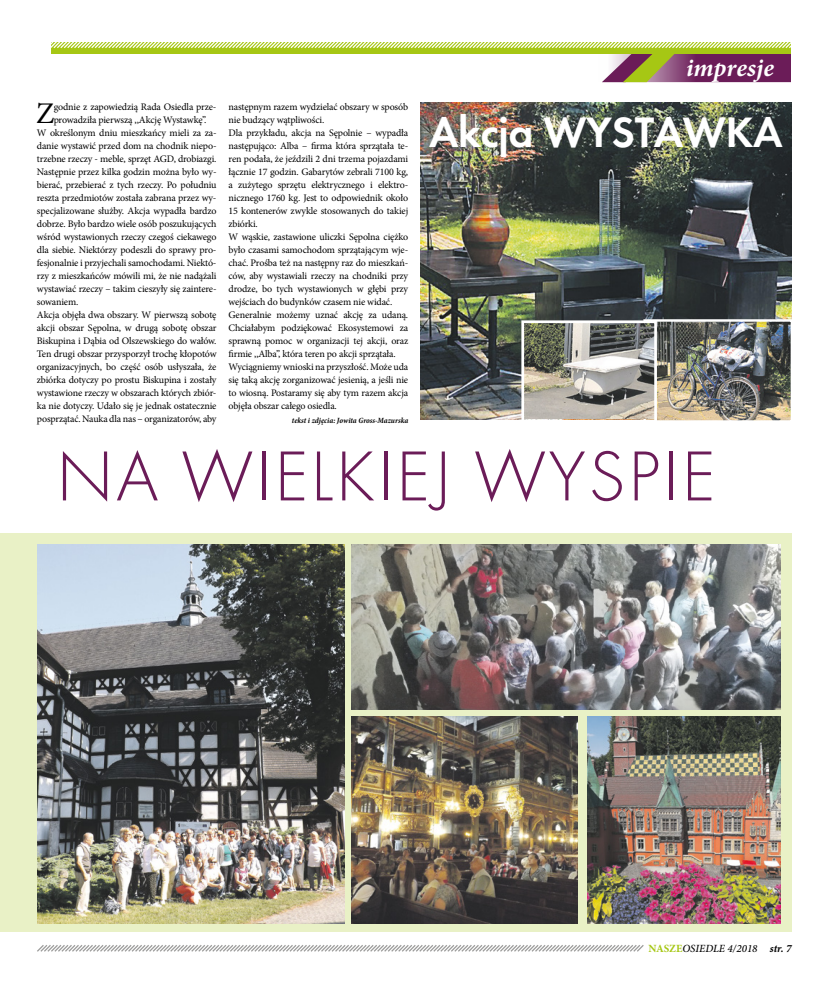
<style>
.page{position:relative;width:820px;height:993px;background:#fff}
.page>*{position:absolute;margin:0;border:0;box-sizing:border-box;transform-origin:0 0}
.t1{font:300 73.2px "Futura";letter-spacing:.03em;color:#6b1c58}
.t2{font:44.1px "Futura Dem";letter-spacing:-.01em;color:#fff}
.t3{font:30px "Minion Pro";color:#000}
.t4{font:italic 700 25.1px "Minion Pro";letter-spacing:.005em;color:#fff}
.t5{font:italic 500 11px "Minion Pro";color:#000}
.t6{font:10px/13px "Minion Pro";letter-spacing:-.015em;color:#000}
.t7{font:italic 700 condensed 8px "Minion Pro";letter-spacing:-.005em;color:#000}
.s1{font-weight:700;font-style:normal;color:#a6c714}
.s2{font-weight:700}
</style>
<div class="page">
<svg style="left:37px;top:945px;width:607px;height:7px"></svg>
<div style="left:0;top:533px;width:791px;height:398px;background:#e9f1c6"></div>
<svg style="left:51px;top:42px;width:740px;height:40px"></svg>
<img style="left:37px;top:544px;width:307px;height:379px">
<img style="left:351px;top:544px;width:429px;height:165px">
<img style="left:351px;top:716px;width:226px;height:207px">
<img style="left:587px;top:716px;width:193px;height:207px">
<img style="left:420px;top:103px;width:371px;height:317px">
<img style="left:656px;top:322px;width:133px;height:97px">
<div style="left:643px;top:319px;width:149px;height:103px;border:2px solid #fff"></div>
<img style="left:525px;top:324px;width:127px;height:94px">
<div style="left:521px;top:320px;width:135px;height:102px;border:3px solid #fff"></div>
<h3 class="t3" style="left:36px;top:93px;width:20px">Z</h3>
<p class="t6" style="left:54px;top:100px;width:164px">godnie z zapowiedzią Rada Osiedla prze-</p>
<p class="t6" style="left:54px;top:113px;width:154px">prowadziła pierwszą ,,Akcję Wystawkę”.</p>
<p class="t6" style="left:37px;top:126px;width:181px">W określonym dniu mieszkańcy mieli za za-</p>
<p class="t6" style="left:37px;top:139px;width:181px">danie wystawić przed dom na chodnik niepo-</p>
<p class="t6" style="left:37px;top:152px;width:181px">trzebne rzeczy - meble, sprzęt AGD, drobiazgi.</p>
<p class="t6" style="left:37px;top:165px;width:181px">Następnie przez kilka godzin można było wy-</p>
<p class="t6" style="left:37px;top:178px;width:181px">bierać, przebierać z tych rzeczy. Po południu</p>
<p class="t6" style="left:37px;top:191px;width:181px">reszta przedmiotów została zabrana przez wy-</p>
<p class="t6" style="left:37px;top:204px;width:181px">specjalizowane służby. Akcja wypadła bardzo</p>
<p class="t6" style="left:37px;top:217px;width:181px">dobrze. Było bardzo wiele osób poszukujących</p>
<p class="t6" style="left:37px;top:230px;width:181px">wśród wystawionych rzeczy czegoś ciekawego</p>
<p class="t6" style="left:37px;top:243px;width:181px">dla siebie. Niektórzy podeszli do sprawy pro-</p>
<p class="t6" style="left:37px;top:256px;width:181px">fesjonalnie i przyjechali samochodami. Niektó-</p>
<p class="t6" style="left:37px;top:269px;width:181px">rzy z mieszkańców mówili mi, że nie nadążali</p>
<p class="t6" style="left:37px;top:282px;width:181px">wystawiać rzeczy – takim cieszyły się zaintere-</p>
<p class="t6" style="left:37px;top:295px;width:43px">sowaniem.</p>
<p class="t6" style="left:37px;top:308px;width:181px">Akcja objęła dwa obszary. W pierwszą sobotę</p>
<p class="t6" style="left:37px;top:321px;width:181px">akcji obszar Sępolna, w drugą sobotę obszar</p>
<p class="t6" style="left:37px;top:334px;width:181px">Biskupina i Dąbia od Olszewskiego do wałów.</p>
<p class="t6" style="left:37px;top:347px;width:181px">Ten drugi obszar przysporzył trochę kłopotów</p>
<p class="t6" style="left:37px;top:360px;width:181px">organizacyjnych, bo część osób usłyszała, że</p>
<p class="t6" style="left:37px;top:373px;width:181px">zbiórka dotyczy po prostu Biskupina i zostały</p>
<p class="t6" style="left:37px;top:386px;width:181px">wystawione rzeczy w obszarach których zbiór-</p>
<p class="t6" style="left:37px;top:399px;width:181px">ka nie dotyczy. Udało się je jednak ostatecznie</p>
<p class="t6" style="left:37px;top:412px;width:181px">posprzątać. Nauka dla nas – organizatorów, aby</p>
<h3 class="t4" style="left:685px;top:50px;width:90px">impresje</h3>
<p class="t6" style="left:228px;top:100px;width:181px">następnym razem wydzielać obszary w sposób nie budzący wątpliwości.<br>Dla przykładu, akcja na Sępolnie – wypadła następująco: Alba – firma która sprzątała te&shy;ren podała, że jeździli 2 dni trzema pojazdami łącznie 17 godzin. Gabarytów zebrali 7100 kg, a zużytego sprzętu elektrycznego i elektro&shy;nicznego 1760 kg. Jest to odpowiednik około 15 kontenerów zwykle stosowanych do takiej zbiórki.<br>W wąskie, zastawione uliczki Sępolna ciężko było czasami samochodom sprzątającym wje&shy;chać. Prośba też na następny raz do mieszkań&shy;ców, aby wystawiali rzeczy na chodniki przy drodze, bo tych wystawionych w głębi przy wejściach do budynków czasem nie widać.<br>Generalnie możemy uznać akcję za udaną.<br>Chciałabym podziękować Ekosystemowi za sprawną pomoc w organizacji tej akcji, oraz firmie ,,Alba”, która teren po akcji sprzątała.<br>Wyciągniemy wnioski na przyszłość. Może uda się taką akcję zorganizować jesienią, a jeśli nie to wiosną. Postaramy się aby tym razem akcja objęła obszar całego osiedla.</p>
<h2 class="t2" style="left:429px;top:105px;width:355px">Akcja WYSTAWKA</h2>
<p class="t7" style="left:292px;top:414px;width:118px">tekst i zdjęcia: Jowita Gross-Mazurska</p>
<h1 class="t1" style="left:56px;top:434px;width:660px">NA WIELKIEJ WYSPIE</h1>
<p class="t5" style="left:648px;top:940px;width:145px"><span class="s1">NASZE</span>OSIEDLE 4/2018 <span class="s2">str. 7</span></p>
</div>
